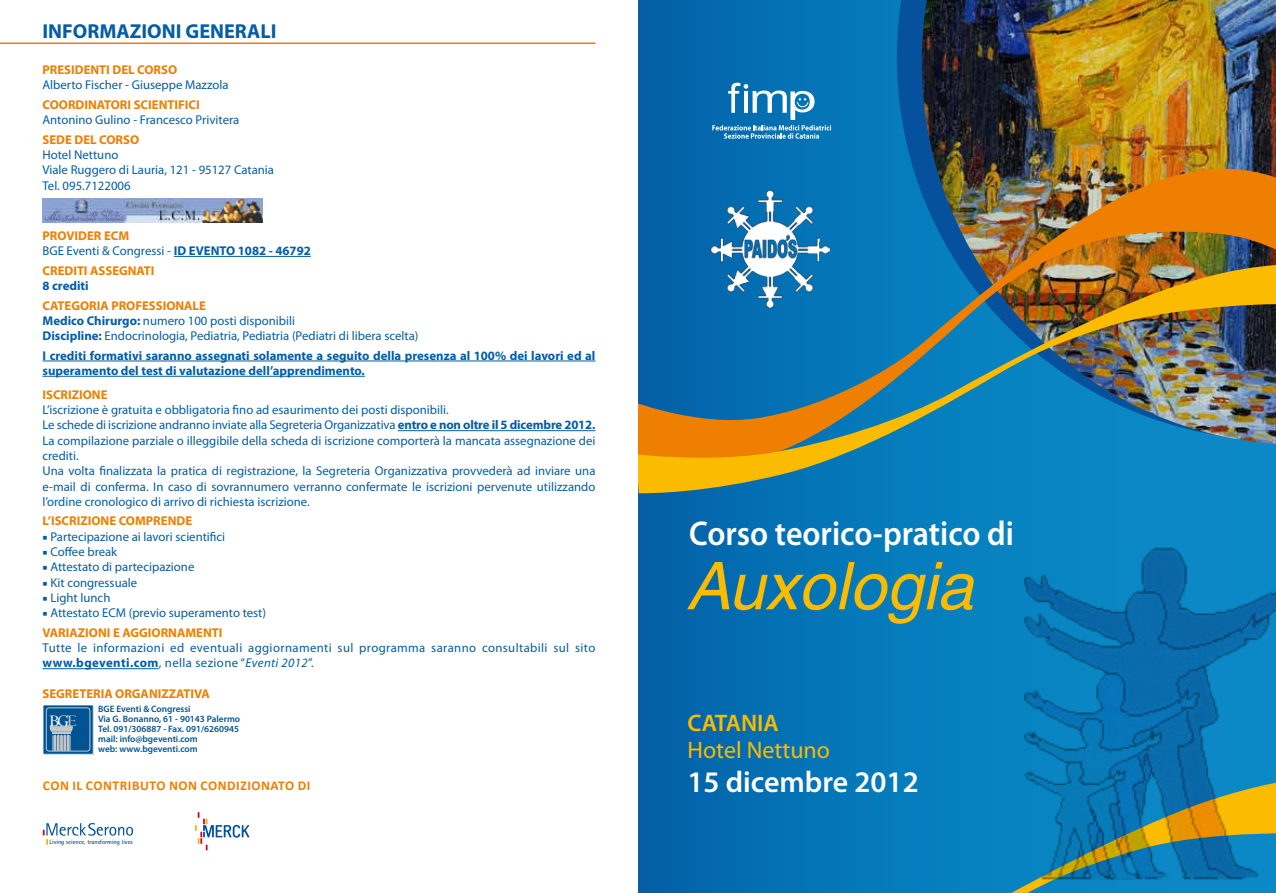
<style>
.page{position:relative;width:1276px;height:893px;background:#fff}
.page>*{position:absolute;margin:0;border:0;box-sizing:border-box;transform-origin:0 0}
.t1{font:italic 65.85px "Helvetica LT";color:#fabb00}
.t2{font:600 34.5px "Myriad Pro";color:#fff;scale:.93 1}
.t3{font:600 30px "Myriad Pro";color:#fff}
.t4{font:24px "Myriad Pro";color:#fabb00}
.t5{font:600 24px "Myriad Pro";color:#fabb00}
.t6{font:700 20.25px "Myriad Pro";color:#045da5}
.t7{font:18.15px "Lapidary 333 BT";color:#fff;scale:1.05 1}
.t8{font:700 13.5px "Calibri";letter-spacing:.04em;color:#ee7f00}
.t9{font:12.75px/15.3px "Myriad Pro";color:#045da5}
.t10{font:700 12.75px/15.3px "Myriad Pro";color:#045da5}
.t11{font:700 12.75px "Myriad Pro";color:#ee7f00}
.t12{font:12.75px/15.3px "Myriad Pro";letter-spacing:.03em;color:#045da5}
.t13{font:600 9.3px/10.1px "Myriad Pro";color:#005392}
.t14{font:700 6.15px "Agfa Rotis Sans Serif";color:#00519e}
.s1{font-weight:700;color:#ee7f00}
.s2{font-weight:700}
.s3{font-family:"Minion Pro"}
.s4{font-style:italic}
.s5{color:#c6c7c8}
</style>
<div class="page">
<div style="left:638px;top:0;width:638px;height:893px;background:linear-gradient(to right,#0267ac,#0c90cb)"></div>
<svg style="left:897px;top:0;width:24px;height:154px;background:#0556a0"></svg>
<img style="left:921px;top:0;width:355px;height:154px">
<img style="left:638px;top:154px;width:638px;height:100px">
<svg style="left:638px;top:762px;width:638px;height:131px;background:#0674b5"></svg>
<img style="left:638px;top:254px;width:638px;height:239px">
<img style="left:1009px;top:546px;width:267px;height:333px">
<svg style="left:712px;top:83px;width:119px;height:56px;background:#388dc2"></svg>
<img style="left:711px;top:189px;width:118px;height:118px">
<hr style="left:174px;top:256px;width:137px;height:1px;background:#045da5">
<hr style="left:43px;top:361px;width:552px;height:1px;background:#045da5">
<hr style="left:43px;top:376px;width:322px;height:1px;background:#045da5">
<hr style="left:398px;top:430px;width:197px;height:1px;background:#045da5">
<hr style="left:43px;top:668px;width:116px;height:1px;background:#045da5">
<img style="left:43px;top:199px;width:220px;height:23px">
<div style="left:43px;top:705px;width:50px;height:49px;background:#005392"></div>
<div style="left:46px;top:707px;width:44px;height:44px;border:1px solid #c6c7c8;border-radius:3px"></div>
<svg style="left:50px;top:726px;width:23px;height:25px"></svg>
<div style="left:43px;top:704px;width:51px;height:51px;border:1px solid #fff"></div>
<svg style="left:43px;top:823px;width:90px;height:22px"></svg>
<svg style="left:195px;top:812px;width:55px;height:38px"></svg>
<hr style="left:0;top:43px;width:595px;height:1px;background:#ee7f00">
<h3 class="t6" style="left:43px;top:18px;width:235px">INFORMAZIONI GENERALI</h3>
<p class="t11" style="left:43px;top:61px;width:136px">PRESIDENTI DEL CORSO</p>
<p class="t9" style="left:43px;top:77px;width:188px">Alberto Fischer - Giuseppe Mazzola</p>
<p class="t11" style="left:43px;top:96px;width:159px">COORDINATORI SCIENTIFICI</p>
<p class="t9" style="left:43px;top:112px;width:198px">Antonino Gulino - Francesco Privitera</p>
<p class="t11" style="left:43px;top:131px;width:98px">SEDE DEL CORSO</p>
<p class="t9" style="left:43px;top:147px;width:233px">Hotel Nettuno<br>Viale Ruggero di Lauria, 121 - 95127 Catania<br>Tel. 095.7122006</p>
<p class="t9" style="left:43px;top:228px;width:270px"><span class="s1">PROVIDER ECM<br></span>BGE Eventi &amp; Congressi - <span class="s2">ID EVENTO 1082 - 46792</span></p>
<p class="t11" style="left:43px;top:262px;width:114px">CREDITI ASSEGNATI</p>
<p class="t10" style="left:43px;top:278px;width:48px">8 crediti</p>
<p class="t9" style="left:43px;top:297px;width:377px"><span class="s1">CATEGORIA PROFESSIONALE<br></span><span class="s2">Medico Chirurgo:</span> numero 100 posti disponibili<br><span class="s2">Discipline:</span> Endocrinologia, Pediatria, Pediatria (Pediatri di libera scelta)</p>
<p class="t10" style="left:43px;top:347px;width:554px">I crediti formativi saranno assegnati solamente a seguito della presenza al 100% dei lavori ed al superamento del test di valutazione dell’apprendimento.</p>
<p class="t11" style="left:43px;top:386px;width:67px">ISCRIZIONE</p>
<p class="t9" style="left:43px;top:402px;width:554px">L’iscrizione è gratuita e obbligatoria fino ad esaurimento dei posti disponibili.<br>Le schede di iscrizione andranno inviate alla Segreteria Organizzativa <span class="s2">entro e non oltre il 5 dicembre 2012.<br></span>La compilazione parziale o illeggibile della scheda di iscrizione comporterà la mancata assegnazione dei crediti.<br>Una volta finalizzata la pratica di registrazione, la Segreteria Organizzativa provvederà ad inviare una e-mail di conferma. In caso di sovrannumero verranno confermate le iscrizioni pervenute utilizzando l’ordine cronologico di arrivo di richiesta iscrizione.</p>
<p class="t11" style="left:43px;top:513px;width:151px">L’ISCRIZIONE COMPRENDE</p>
<p class="t9" style="left:43px;top:529px;width:184px"><span class="s3">■</span> Partecipazione ai lavori scientifici</p>
<p class="t9" style="left:43px;top:544px;width:76px"><span class="s3">■</span> Coffee break</p>
<p class="t9" style="left:43px;top:559px;width:153px"><span class="s3">■</span> Attestato di partecipazione</p>
<p class="t9" style="left:43px;top:574px;width:96px"><span class="s3">■</span> Kit congressuale</p>
<p class="t9" style="left:43px;top:590px;width:69px"><span class="s3">■</span> Light lunch</p>
<p class="t9" style="left:43px;top:603px;width:225px;line-height:19.5px"><span class="s3">■</span> Attestato ECM (previo superamento test)<br><span class="s1">VARIAZIONI E AGGIORNAMENTI</span></p>
<p class="t12" style="left:43px;top:640px;width:554px">Tutte le informazioni ed eventuali aggiornamenti sul programma saranno consultabili sul sito <span class="s2">www.bgeventi.com</span>, nella sezione “<span class="s4">Eventi 2012</span>”.</p>
<p class="t11" style="left:43px;top:685px;width:169px">SEGRETERIA ORGANIZZATIVA</p>
<h3 class="t7" style="left:49px;top:710px;width:28px">BG<span class="s5">E</span></h3>
<p class="t13" style="left:98px;top:703px;width:143px">BGE Eventi &amp; Congressi<br>Via G. Bonanno, 61 - 90143 Palermo<br>Tel. 091/306887 - Fax. 091/6260945 mail: info@bgeventi.com<br>web: www.bgeventi.com</p>
<p class="t8" style="left:43px;top:777px;width:269px">CON IL CONTRIBUTO NON CONDIZIONATO DI</p>
<p class="t14" style="left:49px;top:838px;width:85px">Living science, transforming lives</p>
<p class="t14" style="left:7px;top:839px;width:85px">Living science, transforming lives</p>
<h2 class="t2" style="left:689px;top:511px;width:351px">Corso teorico-pratico di</h2>
<h1 class="t1" style="left:686px;top:548px;width:289px">Auxologia</h1>
<h3 class="t5" style="left:687px;top:708px;width:93px">CATANIA</h3>
<h3 class="t4" style="left:687px;top:735px;width:144px">Hotel Nettuno</h3>
<h3 class="t3" style="left:687px;top:763px;width:233px">15 dicembre 2012</h3>
</div>
